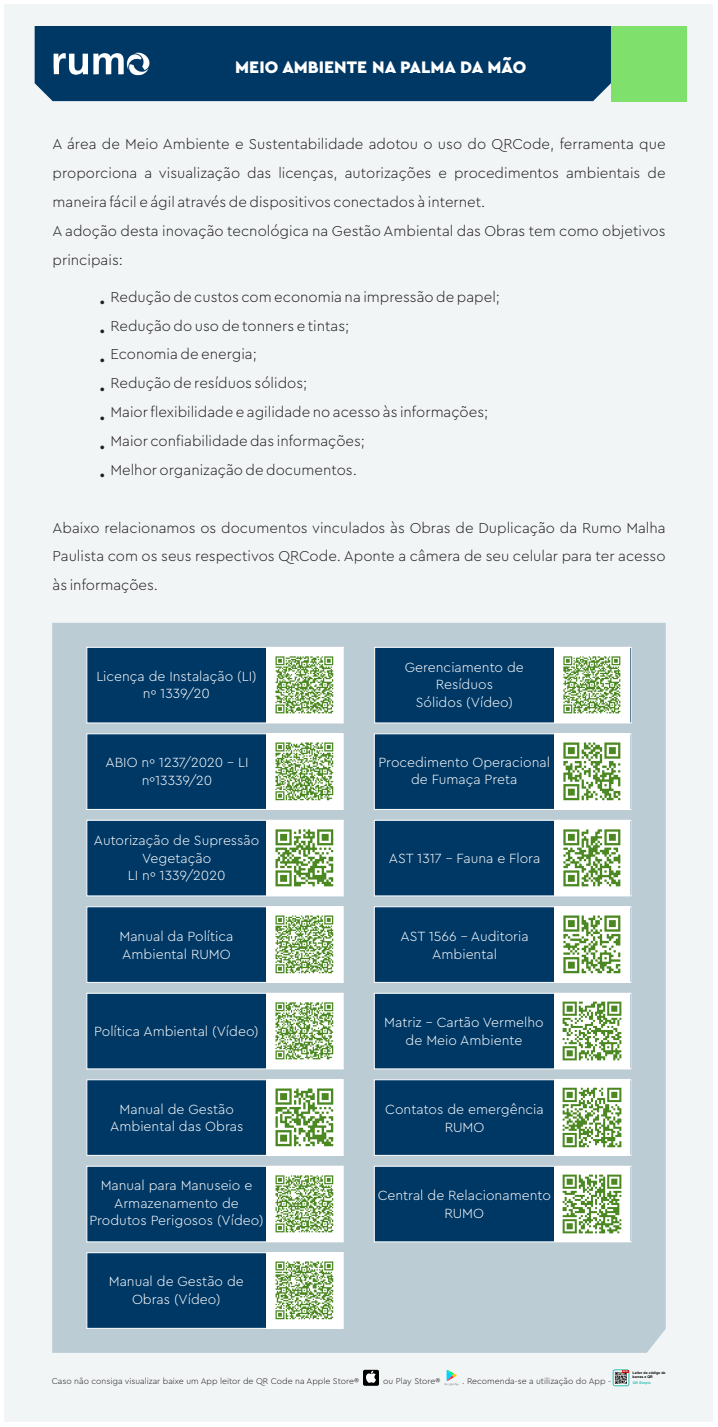
<style>
.page{position:relative;width:718px;height:1427px;background:#fff}
.page>*{position:absolute;margin:0;border:0;box-sizing:border-box;transform-origin:0 0}
.t1{font:900 17.5px "Cera Pro";color:#fff}
.t2{font:300 15px/28.9px "Cera Pro";color:#231f20}
.t3{font:300 13.95px/17.5px "Cera Pro";color:#fff;text-align:center}
.t4{font:300 8.7px "Cera Pro";color:#231f20}
.t5{font:700 3.6px/4px "Arial";color:#000}
.t6{font:700 3.6px "Arial";color:#2dc0b0}
.t7{font:900 2.3px "Cera Pro";color:#fff}
</style>
<div class="page">
<div style="left:4px;top:4px;width:709px;height:1418px;background:#f2f5f6"></div>
<div style="left:52px;top:623px;width:613px;height:729px;background:#bcccd4"></div>
<div style="left:168px;top:26px;width:443px;height:75px;background:#003865"></div>
<div style="left:611px;top:26px;width:75px;height:75px;background:#7fe06c"></div>
<img style="left:35px;top:26px;width:133px;height:75px">
<div style="left:363px;top:1369px;width:16px;height:16px;background:#000;border-radius:2px"></div>
<svg style="left:366px;top:1370px;width:10px;height:12px"></svg>
<svg style="left:444px;top:1369px;width:14px;height:16px"></svg>
<div style="left:612px;top:1369px;width:17px;height:17px;border:1px solid #2dc0b0;border-radius:2px"></div>
<svg style="left:614px;top:1369px;width:15px;height:15px"></svg>
<div style="left:87px;top:647px;width:256px;height:76px;background:#003865"></div>
<div style="left:374px;top:647px;width:257px;height:76px;background:#003865"></div>
<div style="left:87px;top:733px;width:256px;height:76px;background:#003865"></div>
<div style="left:374px;top:733px;width:257px;height:76px;background:#003865"></div>
<div style="left:87px;top:820px;width:256px;height:76px;background:#003865"></div>
<div style="left:374px;top:820px;width:257px;height:76px;background:#003865"></div>
<div style="left:87px;top:906px;width:256px;height:76px;background:#003865"></div>
<div style="left:374px;top:906px;width:257px;height:76px;background:#003865"></div>
<div style="left:87px;top:993px;width:256px;height:76px;background:#003865"></div>
<div style="left:374px;top:993px;width:257px;height:76px;background:#003865"></div>
<div style="left:87px;top:1079px;width:256px;height:76px;background:#003865"></div>
<div style="left:374px;top:1079px;width:257px;height:76px;background:#003865"></div>
<div style="left:87px;top:1165px;width:256px;height:77px;background:#003865"></div>
<div style="left:374px;top:1165px;width:257px;height:77px;background:#003865"></div>
<div style="left:87px;top:1252px;width:256px;height:76px;background:#003865"></div>
<img style="left:266px;top:647px;width:76px;height:76px">
<img style="left:266px;top:733px;width:76px;height:76px">
<img style="left:266px;top:820px;width:76px;height:76px">
<img style="left:266px;top:906px;width:76px;height:76px">
<img style="left:266px;top:993px;width:76px;height:75px">
<img style="left:266px;top:1079px;width:76px;height:76px">
<img style="left:266px;top:1166px;width:76px;height:75px">
<img style="left:266px;top:1252px;width:76px;height:76px">
<img style="left:554px;top:647px;width:76px;height:76px">
<img style="left:554px;top:733px;width:76px;height:76px">
<img style="left:554px;top:820px;width:76px;height:76px">
<img style="left:554px;top:906px;width:76px;height:76px">
<img style="left:554px;top:993px;width:76px;height:75px">
<img style="left:554px;top:1079px;width:76px;height:76px">
<img style="left:554px;top:1166px;width:76px;height:75px">
<p class="t1" style="left:235px;top:58px;width:292px">MEIO AMBIENTE NA PALMA DA MÃO</p>
<p class="t2" style="left:53px;top:130px;width:614px;text-align:justify">A área de Meio Ambiente e Sustentabilidade adotou o uso do QRCode, ferramenta que proporciona a visualização das licenças, autorizações e procedimentos ambientais de maneira fácil e ágil através de dispositivos conectados à internet.</p>
<p class="t2" style="left:53px;top:217px;width:614px">A adoção desta inovação tecnológica na Gestão Ambiental das Obras tem como objetivos principais:</p>
<p class="t2" style="left:110px;top:283px;width:391px">Redução de custos com economia na impressão de papel;<br>Redução do uso de tonners e tintas;</p>
<p class="t2" style="left:110px;top:340px;width:148px">Economia de energia;</p>
<p class="t2" style="left:110px;top:369px;width:198px">Redução de resíduos sólidos;</p>
<p class="t2" style="left:110px;top:398px;width:379px">Maior flexibilidade e agilidade no acesso às informações;</p>
<p class="t2" style="left:110px;top:427px;width:256px">Maior confiabilidade das informações;</p>
<p class="t2" style="left:110px;top:456px;width:248px">Melhor organização de documentos.</p>
<p class="t2" style="left:53px;top:513px;width:614px;text-align:justify">Abaixo relacionamos os documentos vinculados às Obras de Duplicação da Rumo Malha Paulista com os seus respectivos QRCode. Aponte a câmera de seu celular para ter acesso às informações.</p>
<p class="t3" style="left:96px;top:667px;width:162px">Licença de Instalação (LI) nº 1339/20</p>
<p class="t3" style="left:105px;top:754px;width:144px">ABIO nº 1237/2020 – LI nº13339/20</p>
<p class="t3" style="left:94px;top:832px;width:167px">Autorização de Supressão<br>Vegetação<br>LI nº 1339/2020</p>
<p class="t3" style="left:119px;top:928px;width:116px;text-align:left">Manual da Política<br>Ambiental RUMO</p>
<p class="t3" style="left:94px;top:1022px;width:166px">Política Ambiental (Vídeo)</p>
<p class="t3" style="left:110px;top:1100px;width:135px">Manual de Gestão<br>Ambiental das Obras</p>
<p class="t3" style="left:89px;top:1177px;width:176px">Manual para Manuseio e<br>Armazenamento de<br>Produtos Perigosos (Vídeo)</p>
<p class="t3" style="left:109px;top:1272px;width:137px">Manual de Gestão de<br>Obras (Vídeo)</p>
<p class="t3" style="left:405px;top:659px;width:121px">Gerenciamento de<br>Resíduos<br>Sólidos (Vídeo)</p>
<p class="t3" style="left:378px;top:753px;width:173px">Procedimento Operacional de Fumaça Preta</p>
<p class="t3" style="left:389px;top:850px;width:153px">AST 1317 – Fauna e Flora</p>
<p class="t3" style="left:400px;top:927px;width:130px">AST 1566 – Auditoria<br>Ambiental</p>
<p class="t3" style="left:384px;top:1014px;width:161px">Matriz – Cartão Vermelho de Meio Ambiente</p>
<p class="t3" style="left:385px;top:1101px;width:160px">Contatos de emergência<br>RUMO</p>
<p class="t3" style="left:378px;top:1187px;width:175px">Central de Relacionamento<br>RUMO</p>
<p class="t4" style="left:52px;top:1376px;width:309px">Caso não consiga visualizar baixe um App leitor de QR Code na Apple Store®</p>
<p class="t4" style="left:383px;top:1376px;width:59px">ou Play Store®</p>
<p class="t4" style="left:462px;top:1376px;width:150px">. Recomenda-se a utilização do App -</p>
<p class="t7" style="left:623px;top:1370px;width:7px">2021</p>
<p class="t5" style="left:632px;top:1370px;width:35px">Leitor de código de barras e QR</p>
<p class="t6" style="left:632px;top:1380px;width:20px">QR Simple</p>
</div>
